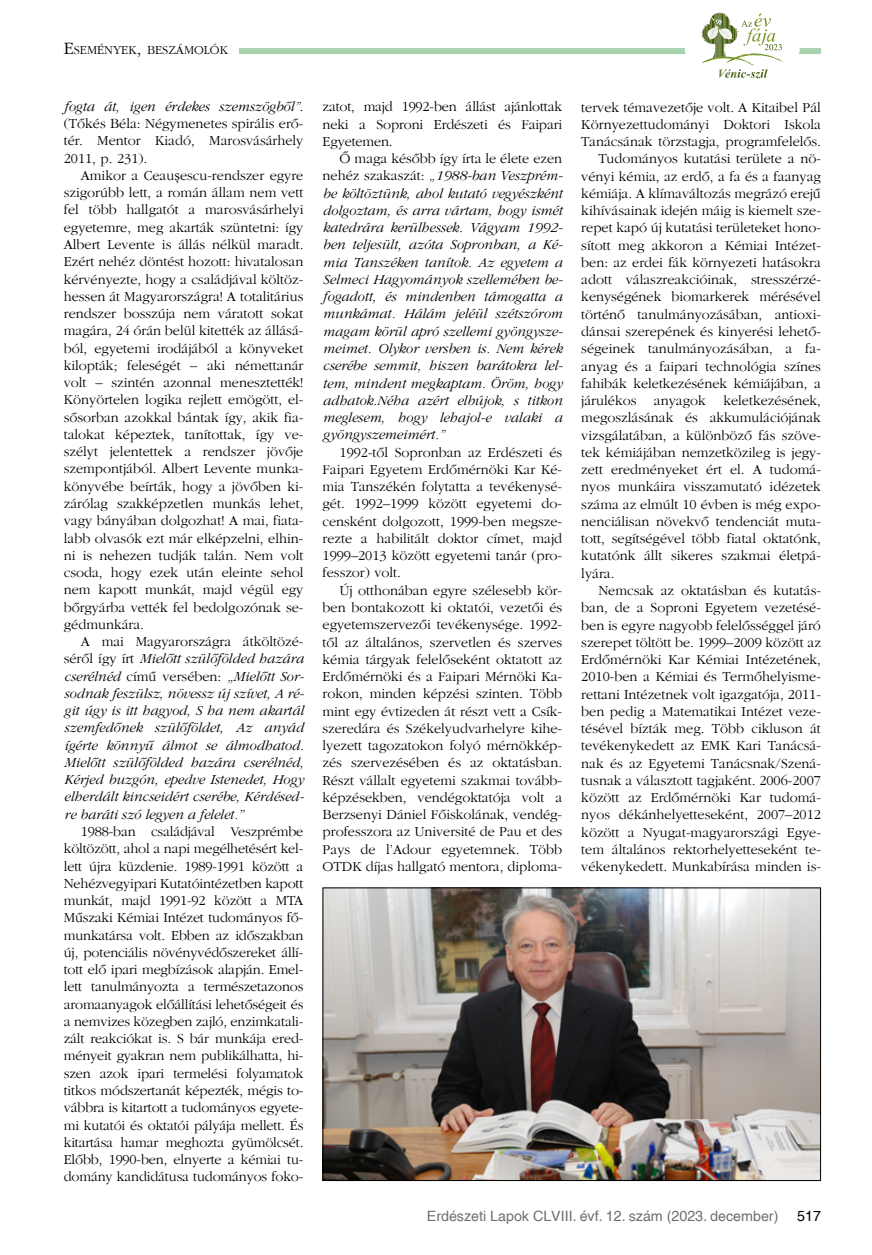
<style>
.page{position:relative;width:872px;height:1255px;background:#fff}
.page>*{position:absolute;margin:0;border:0;box-sizing:border-box;transform-origin:0 0}
.t1{font:14.25px/17.2px "Gatineau";color:#000}
.t2{font:italic 14.25px/17.2px "Gatineau";color:#000;text-align:justify}
.t3{font:14.25px "PFL Helvetica";color:#706f6f}
.t4{font:14.25px "PFL Helvetica";color:#000}
.t5{font:12.6px "Gatineau";color:#000}
.s1{font-size:18px}
.s2{font-style:italic}
.s3{font-family:"Times New Roman"}
.s4{font-style:normal}
</style>
<div class="page">
<div style="left:239px;top:48px;width:446px;height:6px;background:#a8d3af"></div>
<svg style="left:799px;top:48px;width:22px;height:6px"></svg>
<svg style="left:702px;top:13px;width:80px;height:65px"></svg>
<img style="left:324px;top:889px;width:495px;height:289px">
<div style="left:322px;top:887px;width:499px;height:293px;border:1px solid #000"></div>
<p class="t5" style="left:64px;top:44px;width:166px"><span class="s1">E</span>SEMÉNYEK<span class="s1">,</span> BESZÁMOLÓK</p>
<p class="t1" style="left:64px;top:98px;width:241px"><span class="s2">fogta át, igen érdekes szemszögbõl”</span>. (Tõkés Béla: Négymenetes spirális erõ&shy;tér. Mentor Kiadó, Marosvásárhely<br>2011, p. 231).</p>
<p class="t1" style="left:64px;top:167px;width:241px;text-indent:17px">Amikor a Ceau<span class="s3">ș</span>escu-rendszer egyre szigorúbb lett, a román állam nem vett fel több hallgatót a marosvásárhelyi egyetemre, meg akarták szüntetni: így Albert Levente is állás nélkül maradt.<br>Ezért nehéz döntést hozott: hivatalosan kérvényezte, hogy a családjával költöz&shy;hessen át Magyarországra! A totalitárius rendszer bosszúja nem váratott sokat magára, 24 órán belül kitették az állásá&shy;ból, egyetemi irodájából a könyveket kilopták; feleségét – aki némettanár volt – szintén azonnal menesztették!<br>Könyörtelen logika rejlett emögött, el&shy;sõsorban azokkal bántak így, akik fia&shy;talokat képeztek, tanítottak, így ve&shy;szélyt jelentettek a rendszer jövõje szempontjából. Albert Levente munka&shy;könyvébe beírták, hogy a jövõben ki&shy;zárólag szakképzetlen munkás lehet, vagy bányában dolgozhat! A mai, fiata&shy;labb olvasók ezt már elképzelni, elhin&shy;ni is nehezen tudják talán. Nem volt csoda, hogy ezek után eleinte sehol nem kapott munkát, majd végül egy bõrgyárba vették fel bedolgozónak se&shy;gédmunkára.</p>
<p class="t2" style="left:64px;top:633px;width:242px;text-indent:17px"><span class="s4">A mai Magyarországra átköltözé&shy;sérõl így írt</span> Mielõtt szülõfölded hazára cserélnéd <span class="s4">címû versében:</span> „Mielõtt Sor&shy;sodnak feszülsz, növessz új szívet, A ré&shy;git úgy is itt hagyod, S ha nem akartál szemfedõnek szülõföldet, Az anyád ígérte könnyû álmot se álmodhatod.<br>Mielõtt szülõfölded hazára cserélnéd, Kérjed buzgón, epedve Istenedet, Hogy elherdált kincseidért cserébe, Kérdésed&shy;re baráti szó legyen a felelet.”</p>
<p class="t1" style="left:64px;top:823px;width:241px;text-indent:17px">1988-ban családjával Veszprémbe költözött, ahol a napi megélhetésért kel&shy;lett újra küzdenie. 1989-1991 között a Nehézvegyipari Kutatóintézetben kapott munkát, majd 1991-92 között a MTA Mûszaki Kémiai Intézet tudományos fõ&shy;munkatársa volt. Ebben az idõszakban új, potenciális növényvédõszereket állí&shy;tott elõ ipari megbízások alapján. Emel&shy;lett tanulmányozta a természetazonos aromaanyagok elõállítási lehetõségeit és a nemvizes közegben zajló, enzimkatali&shy;zált reakciókat is. S bár munkája ered&shy;ményeit gyakran nem publikálhatta, hi&shy;szen azok ipari termelési folyamatok titkos módszertanát képezték, mégis to&shy;vábbra is kitartott a tudományos egyete&shy;mi kutatói és oktatói pályája mellett. És kitartása hamar meghozta gyümölcsét.<br>Elõbb, 1990-ben, elnyerte a kémiai tu&shy;domány kandidátusa tudományos foko-</p>
<p class="t1" style="left:322px;top:98px;width:241px;text-align:justify">zatot, majd 1992-ben állást ajánlottak neki a Soproni Erdészeti és Faipari Egyetemen.</p>
<p class="t2" style="left:322px;top:150px;width:242px;text-indent:17px"><span class="s4">Õ maga késõbb így írta le élete ezen nehéz szakaszát:</span> „1988-ban Veszprém&shy;be költöztünk, ahol kutató vegyészként dolgoztam, és arra vártam, hogy ismét katedrára kerülhessek. Vágyam 1992- ben teljesült, azóta Sopronban, a Ké&shy;mia Tanszéken tanítok. Az egyetem a Selmeci Hagyományok szellemében be&shy;fogadott, és mindenben támogatta a munkámat. Hálám jeléül szétszórom magam körül apró szellemi gyöngysze&shy;meimet. Olykor versben is. Nem kérek cserébe semmit, hiszen barátokra lel&shy;tem, mindent megkaptam. Öröm, hogy adhatok.Néha azért elbújok, s titkon meglesem, hogy lehajol-e valaki a gyöngyszemeimért.”</p>
<p class="t1" style="left:322px;top:444px;width:241px;text-align:justify;text-indent:17px">1992-tõl Sopronban az Erdészeti és Faipari Egyetem Erdõmérnöki Kar Ké&shy;mia Tanszékén folytatta a tevékenysé&shy;gét. 1992–1999 között egyetemi do&shy;censként dolgozott, 1999-ben megsze&shy;rezte a habilitált doktor címet, majd 1999–2013 között egyetemi tanár (pro&shy;fesszor) volt.</p>
<p class="t1" style="left:322px;top:582px;width:241px;text-indent:17px">Új otthonában egyre szélesebb kör&shy;ben bontakozott ki oktatói, vezetõi és egyetemszervezõi tevékenysége. 1992- tõl az általános, szervetlen és szerves kémia tárgyak felelõseként oktatott az Erdõmérnöki és a Faipari Mérnöki Ka&shy;rokon, minden képzési szinten. Több mint egy évtizeden át részt vett a Csík&shy;szeredára és Székelyudvarhelyre kihe&shy;lyezett tagozatokon folyó mérnökkép&shy;zés szervezésében és az oktatásban.<br>Részt vállalt egyetemi szakmai tovább&shy;képzésekben, vendégoktatója volt a Berzsenyi Dániel Fõiskolának, vendég&shy;professzora az Université de Pau et des Pays de l’Adour egyetemnek. Több OTDK díjas hallgató mentora, diploma-</p>
<p class="t1" style="left:581px;top:99px;width:241px">tervek témavezetõje volt. A Kitaibel Pál</p>
<p class="t1" style="left:581px;top:116px;width:241px">Környezettudományi Doktori Iskola</p>
<p class="t1" style="left:581px;top:133px;width:239px">Tanácsának törzstagja, programfelelõs.</p>
<p class="t1" style="left:598px;top:151px;width:224px">Tudományos kutatási területe a nö-</p>
<p class="t1" style="left:581px;top:168px;width:241px">vényi kémia, az erdõ, a fa és a faanyag</p>
<p class="t1" style="left:581px;top:185px;width:241px">kémiája. A klímaváltozás megrázó erejû</p>
<p class="t1" style="left:581px;top:202px;width:241px">kihívásainak idején máig is kiemelt sze-</p>
<p class="t1" style="left:581px;top:220px;width:241px">repet kapó új kutatási területeket hono-</p>
<p class="t1" style="left:581px;top:237px;width:241px">sított meg akkoron a Kémiai Intézet-</p>
<p class="t1" style="left:581px;top:254px;width:241px">ben: az erdei fák környezeti hatásokra</p>
<p class="t1" style="left:581px;top:271px;width:241px">adott válaszreakcióinak, stresszérzé-</p>
<p class="t1" style="left:581px;top:289px;width:241px">kenységének biomarkerek mérésével</p>
<p class="t1" style="left:581px;top:306px;width:241px">történõ tanulmányozásában, antioxi-</p>
<p class="t1" style="left:581px;top:323px;width:241px">dánsai szerepének és kinyerési lehetõ-</p>
<p class="t1" style="left:581px;top:340px;width:241px">ségeinek tanulmányozásában, a fa-</p>
<p class="t1" style="left:581px;top:358px;width:241px">anyag és a faipari technológia színes</p>
<p class="t1" style="left:581px;top:375px;width:241px">fahibák keletkezésének kémiájában, a</p>
<p class="t1" style="left:581px;top:392px;width:241px">járulékos anyagok keletkezésének,</p>
<p class="t1" style="left:581px;top:409px;width:241px">megoszlásának és akkumulációjának</p>
<p class="t1" style="left:581px;top:427px;width:241px">vizsgálatában, a különbözõ fás szöve-</p>
<p class="t1" style="left:581px;top:444px;width:241px">tek kémiájában nemzetközileg is jegy-</p>
<p class="t1" style="left:581px;top:461px;width:241px">zett eredményeket ért el. A tudomá-</p>
<p class="t1" style="left:581px;top:478px;width:241px">nyos munkáira visszamutató idézetek</p>
<p class="t1" style="left:581px;top:496px;width:241px">száma az elmúlt 10 évben is még expo-</p>
<p class="t1" style="left:581px;top:513px;width:241px">nenciálisan növekvõ tendenciát muta-</p>
<p class="t1" style="left:581px;top:530px;width:241px">tott, segítségével több fiatal oktatónk,</p>
<p class="t1" style="left:581px;top:547px;width:240px">kutatónk állt sikeres szakmai életpá-</p>
<p class="t1" style="left:581px;top:565px;width:32px">lyára.</p>
<p class="t1" style="left:598px;top:582px;width:224px">Nemcsak az oktatásban és kutatás-</p>
<p class="t1" style="left:581px;top:599px;width:241px">ban, de a Soproni Egyetem vezetésé-</p>
<p class="t1" style="left:581px;top:616px;width:241px">ben is egyre nagyobb felelõsséggel járó</p>
<p class="t1" style="left:581px;top:634px;width:241px">szerepet töltött be. 1999–2009 között az</p>
<p class="t1" style="left:581px;top:651px;width:241px">Erdõmérnöki Kar Kémiai Intézetének,</p>
<p class="t1" style="left:581px;top:668px;width:241px">2010-ben a Kémiai és Termõhelyisme-</p>
<p class="t1" style="left:581px;top:686px;width:241px">rettani Intézetnek volt igazgatója, 2011-</p>
<p class="t1" style="left:581px;top:703px;width:241px">ben pedig a Matematikai Intézet veze-</p>
<p class="t1" style="left:581px;top:720px;width:241px">tésével bízták meg. Több cikluson át</p>
<p class="t1" style="left:581px;top:737px;width:241px">tevékenykedett az EMK Kari Tanácsá-</p>
<p class="t1" style="left:581px;top:755px;width:241px">nak és az Egyetemi Tanácsnak/Szená-</p>
<p class="t1" style="left:581px;top:772px;width:241px">tusnak a választott tagjaként. 2006-2007</p>
<p class="t1" style="left:581px;top:789px;width:241px">között az Erdõmérnöki Kar tudomá-</p>
<p class="t1" style="left:581px;top:806px;width:241px">nyos dékánhelyetteseként, 2007–2012</p>
<p class="t1" style="left:581px;top:824px;width:241px">között a Nyugat-magyarországi Egye-</p>
<p class="t1" style="left:581px;top:841px;width:241px">tem általános rektorhelyetteseként te-</p>
<p class="t1" style="left:581px;top:858px;width:241px">vékenykedett. Munkabírása minden is-</p>
<p class="t3" style="left:427px;top:1207px;width:353px">Erdészeti Lapok CLVIII. évf. 12. szám (2023. december)</p>
<p class="t4" style="left:797px;top:1207px;width:25px">517</p>
</div>
